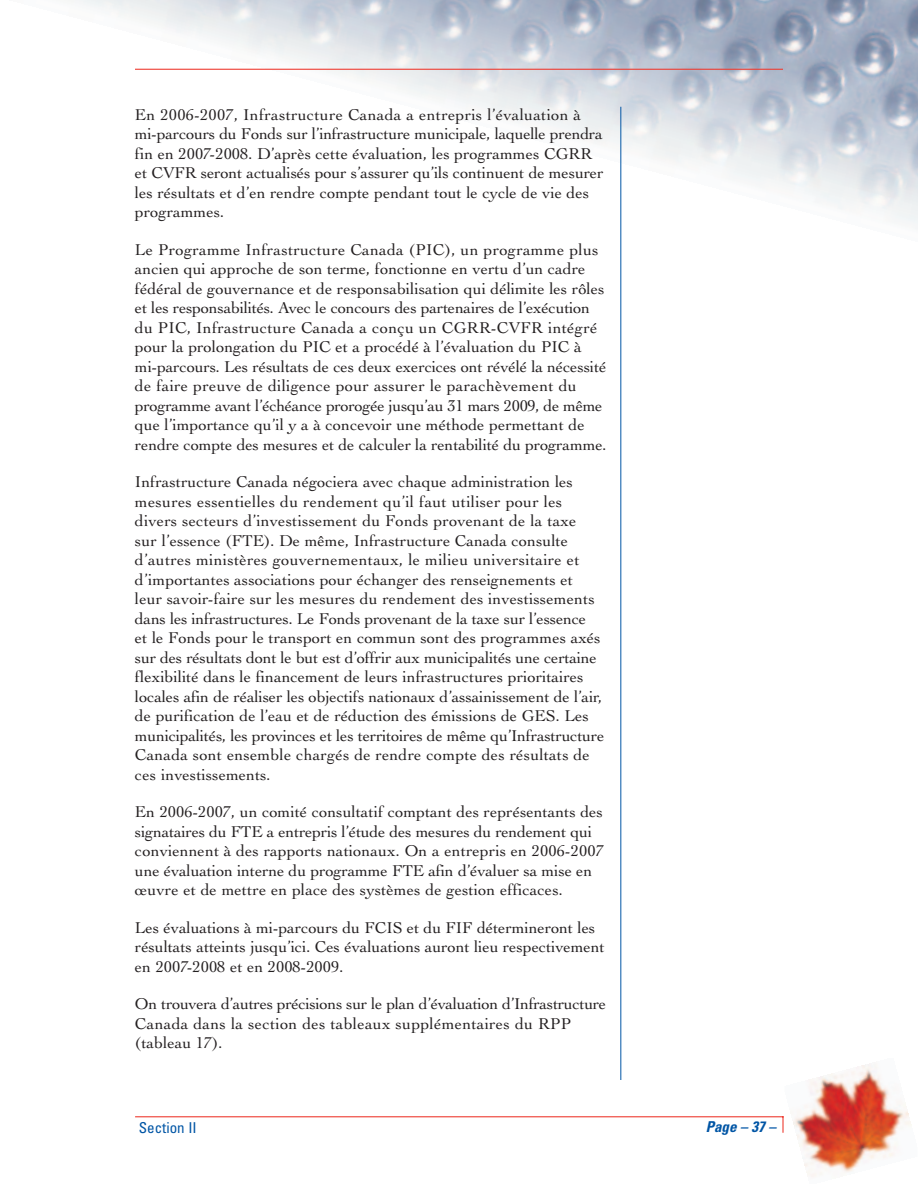
<style>
.page{position:relative;width:918px;height:1188px;background:#fff}
.page>*{position:absolute;margin:0;border:0;box-sizing:border-box;transform-origin:0 0}
.t1{font:16.5px/19.5px "Cochin";color:#231f20}
.t2{font:16.5px/19.5px "Cochin";letter-spacing:-.02em;color:#231f20}
.t3{font:condensed 15px "Univers";color:#0155a5}
.t4{font:italic 700 condensed 15px "Univers";color:#0155a5}
</style>
<div class="page">
<img style="left:75px;top:0;width:843px;height:252px">
<hr style="left:135px;top:1116px;width:649px;height:1px;background:#ee3e34">
<svg style="left:782px;top:1116px;width:2px;height:17px"></svg>
<hr style="left:135px;top:69px;width:648px;height:1px;background:#ee3e34">
<hr style="left:620px;top:107px;width:1px;height:973px;background:#0155a5">
<img style="left:793px;top:1063px;width:119px;height:114px">
<p class="t1" style="left:135px;top:106px;width:470px">En 2006-2007, Infrastructure Canada a entrepris l’évaluation à mi-parcours du Fonds sur l’infrastructure municipale, laquelle prendra fin en 2007-2008. D’après cette évaluation, les programmes CGRR et CVFR seront actualisés pour s’assurer qu’ils continuent de mesurer les résultats et d’en rendre compte pendant tout le cycle de vie des programmes.</p>
<p class="t1" style="left:135px;top:241px;width:473px">Le Programme Infrastructure Canada (PIC), un programme plus ancien qui approche de son terme, fonctionne en vertu d’un cadre fédéral de gouvernance et de responsabilisation qui délimite les rôles et les responsabilités. Avec le concours des partenaires de l’exécution du PIC, Infrastructure Canada a conçu un CGRR-CVFR intégré pour la prolongation du PIC et a procédé à l’évaluation du PIC à mi-parcours. Les résultats de ces deux exercices ont révélé la nécessité de faire preuve de diligence pour assurer le parachèvement du programme avant l’échéance prorogée jusqu’au 31 mars 2009, de même que l’importance qu’il y a à concevoir une méthode permettant de rendre compte des mesures et de calculer la rentabilité du programme.</p>
<p class="t1" style="left:135px;top:474px;width:471px">Infrastructure Canada négociera avec chaque administration les mesures essentielles du rendement qu’il faut utiliser pour les divers secteurs d’investissement du Fonds provenant de la taxe<br>sur l’essence (FTE). De même, Infrastructure Canada consulte d’autres ministères gouvernementaux, le milieu universitaire et d’importantes associations pour échanger des renseignements et<br>leur savoir-faire sur les mesures du rendement des investissements dans les infrastructures. Le Fonds provenant de la taxe sur l’essence<br>et le Fonds pour le transport en commun sont des programmes axés sur des résultats dont le but est d’offrir aux municipalités une certaine flexibilité dans le financement de leurs infrastructures prioritaires locales afin de réaliser les objectifs nationaux d’assainissement de l’air, de purification de l’eau et de réduction des émissions de GES. Les municipalités, les provinces et les territoires de même qu’Infrastructure Canada sont ensemble chargés de rendre compte des résultats de ces investissements.</p>
<p class="t1" style="left:135px;top:804px;width:471px">En 2006-2007, un comité consultatif comptant des représentants des signataires du FTE a entrepris l’étude des mesures du rendement qui conviennent à des rapports nationaux. On a entrepris en 2006-2007 une évaluation interne du programme FTE afin d’évaluer sa mise en œuvre et de mettre en place des systèmes de gestion efficaces.</p>
<p class="t1" style="left:135px;top:919px;width:471px">Les évaluations à mi-parcours du FCIS et du FIF détermineront les résultats atteints jusqu’ici. Ces évaluations auront lieu respectivement en 2007-2008 et en 2008-2009.</p>
<p class="t2" style="left:135px;top:996px;width:473px">On trouvera d’autres précisions sur le plan d’évaluation d’Infrastructure<br>Canada dans la section des tableaux supplémentaires du RPP (tableau 17).</p>
<p class="t3" style="left:139px;top:1123px;width:59px">Section II</p>
<p class="t4" style="left:706px;top:1122px;width:75px">Page – 37 –</p>
</div>
